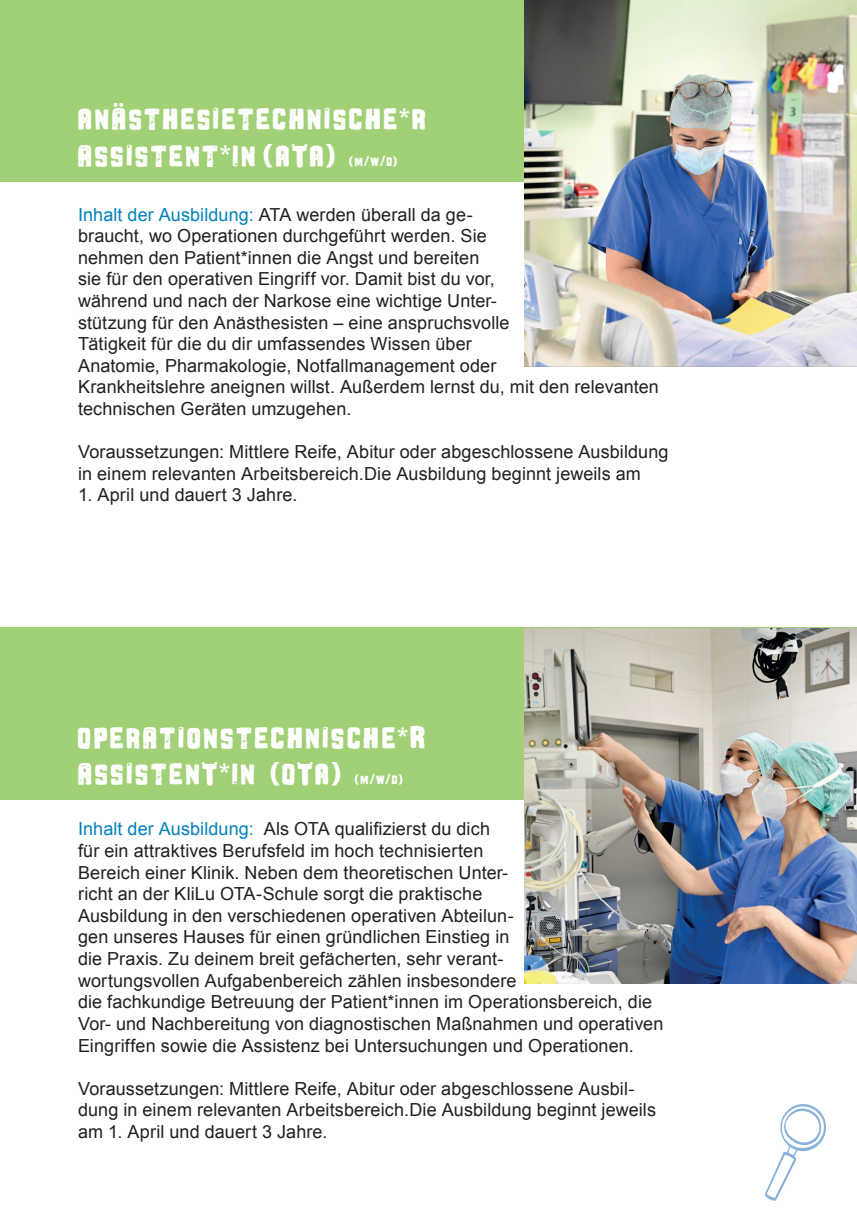
<style>
.page{position:relative;width:857px;height:1225px;background:#fff}
.page>*{position:absolute;margin:0;border:0;box-sizing:border-box;transform-origin:0 0}
.t1{font:32px/36px "Ballers Delight";color:#fff}
.t2{font:18px/21.6px "Arial";letter-spacing:.005em;color:#231f20}
.t3{font:13.8px "Ballers Delight";color:#fff}
.s1{color:#0380bb}
</style>
<div class="page">
<div style="left:0;top:0;width:39px;height:181px;background:#a1d076"></div>
<div style="left:0;top:627px;width:39px;height:172px;background:#a1d076"></div>
<div style="left:9px;top:0;width:847px;height:181px;background:#a1d076"></div>
<img style="left:524px;top:0;width:332px;height:366px">
<div style="left:9px;top:627px;width:847px;height:172px;background:#a1d076"></div>
<img style="left:524px;top:628px;width:332px;height:355px">
<svg style="left:764px;top:1104px;width:62px;height:96px"></svg>
<h1 class="t1" style="left:77px;top:102px;width:352px">ANÄSTHESIETECHNISCHE*R<br>ASSISTENT*IN (ATA)</h1>
<p class="t3" style="left:348px;top:153px;width:51px">(M/W/D)</p>
<p class="t2" style="left:78px;top:204px;width:582px"><span class="s1">Inhalt der Ausbildung:</span> ATA werden überall da ge-<br>braucht, wo Operationen durchgeführt werden. Sie<br>nehmen den Patient*innen die Angst und bereiten<br>sie für den operativen Eingriff vor. Damit bist du vor,<br>während und nach der Narkose eine wichtige Unter-<br>stützung für den Anästhesisten – eine anspruchsvolle<br>Tätigkeit für die du dir umfassendes Wissen über<br>Anatomie, Pharmakologie, Notfallmanagement oder<br>Krankheitslehre aneignen willst. Außerdem lernst du, mit den relevanten technischen Geräten umzugehen.</p>
<p class="t2" style="left:78px;top:441px;width:591px">Voraussetzungen: Mittlere Reife, Abitur oder abgeschlossene Ausbildung in einem relevanten Arbeitsbereich.Die Ausbildung beginnt jeweils am</p>
<p class="t2" style="left:78px;top:484px;width:221px">1. April und dauert 3 Jahre.</p>
<h1 class="t1" style="left:77px;top:720px;width:350px">OPERATIONSTECHNISCHE*R<br>ASSISTENT*IN (OTA)</h1>
<p class="t3" style="left:354px;top:771px;width:51px">(M/W/D)</p>
<p class="t2" style="left:78px;top:818px;width:586px"><span class="s1">Inhalt der Ausbildung:</span> Als OTA qualifizierst du dich<br>für ein attraktives Berufsfeld im hoch technisierten<br>Bereich einer Klinik. Neben dem theoretischen Unter-<br>richt an der KliLu OTA-Schule sorgt die praktische<br>Ausbildung in den verschiedenen operativen Abteilun-<br>gen unseres Hauses für einen gründlichen Einstieg in<br>die Praxis. Zu deinem breit gefächerten, sehr verant-<br>wortungsvollen Aufgabenbereich zählen insbesondere<br>die fachkundige Betreuung der Patient*innen im Operationsbereich, die Vor- und Nachbereitung von diagnostischen Maßnahmen und operativen Eingriffen sowie die Assistenz bei Untersuchungen und Operationen.</p>
<p class="t2" style="left:78px;top:1077px;width:579px">Voraussetzungen: Mittlere Reife, Abitur oder abgeschlossene Ausbil&shy;dung in einem relevanten Arbeitsbereich.Die Ausbildung beginnt jeweils am 1. April und dauert 3 Jahre.</p>
</div>
